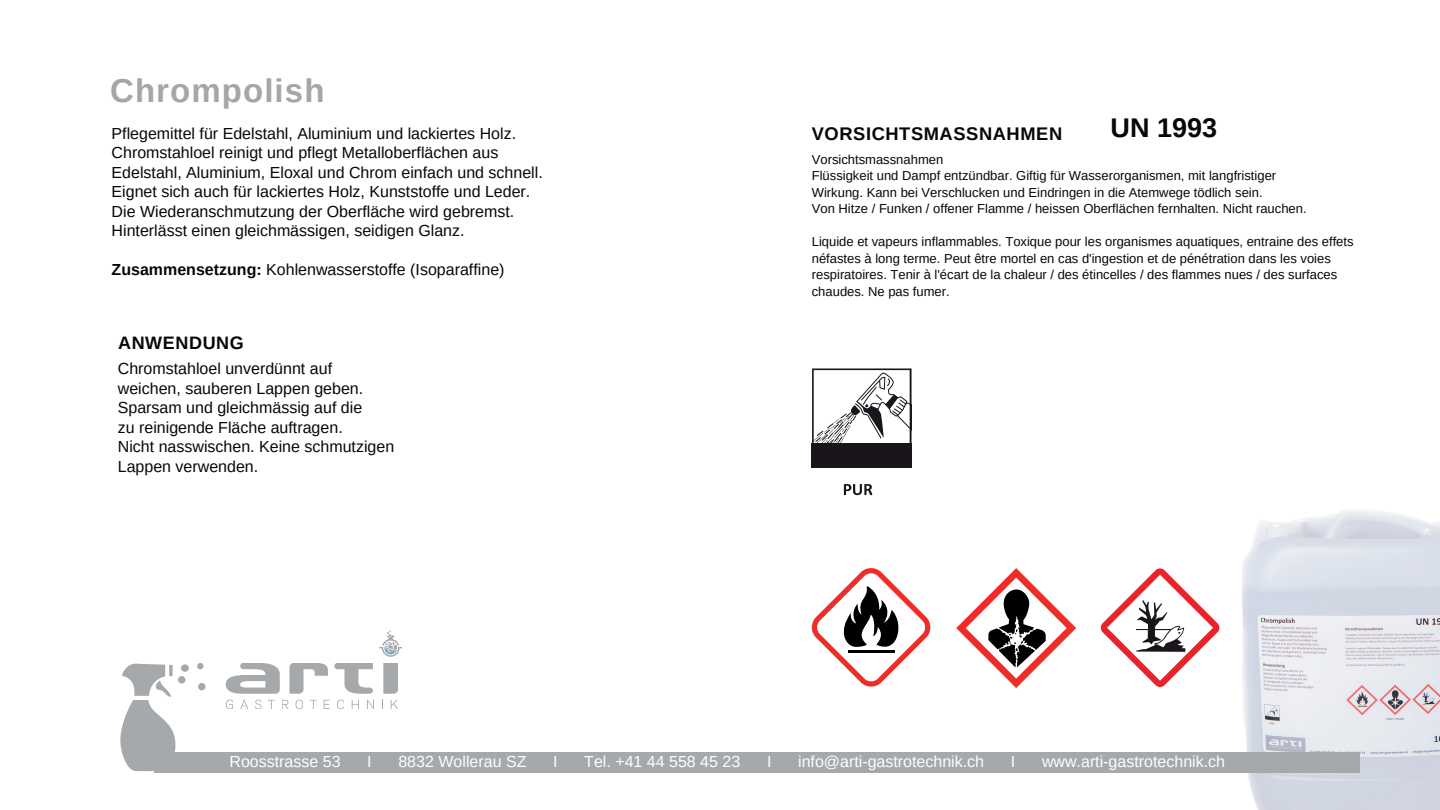
<style>
.page{position:relative;width:1440px;height:810px;background:#fff}
.page>*{position:absolute;margin:0;border:0;box-sizing:border-box;transform-origin:0 0}
.t1{font:700 33px "Arimo";letter-spacing:.035em;color:#a8a6a5}
.t2{font:700 27px "Arimo";color:#080704}
.t3{font:700 18.3px "Arimo";letter-spacing:.03em;color:#080704}
.t4{font:700 18px "Arimo";letter-spacing:.035em;color:#080704}
.t5{font:16px/19.5px "Arimo";color:#080704}
.t6{font:16px "Arimo";color:#fdfdfd}
.t7{font:13px/16.5px "Arimo";color:#080704}
.s1{font-weight:700}
</style>
<div class="page">
<svg style="left:226px;top:700px;width:7px;height:9px"></svg>
<svg style="left:240px;top:700px;width:8px;height:9px"></svg>
<svg style="left:255px;top:700px;width:7px;height:9px"></svg>
<svg style="left:226px;top:663px;width:54px;height:31px"></svg>
<svg style="left:268px;top:700px;width:7px;height:9px"></svg>
<svg style="left:282px;top:700px;width:7px;height:9px"></svg>
<svg style="left:295px;top:700px;width:8px;height:9px"></svg>
<svg style="left:310px;top:700px;width:7px;height:9px"></svg>
<svg style="left:290px;top:663px;width:38px;height:31px"></svg>
<svg style="left:324px;top:700px;width:6px;height:9px"></svg>
<svg style="left:337px;top:700px;width:7px;height:9px"></svg>
<svg style="left:352px;top:700px;width:7px;height:9px"></svg>
<svg style="left:334px;top:663px;width:39px;height:31px"></svg>
<svg style="left:367px;top:700px;width:7px;height:9px"></svg>
<img style="left:1242px;top:510px;width:198px;height:300px">
<div style="left:154px;top:752px;width:1206px;height:21px;background:#a6a9ab"></div>
<svg style="left:383px;top:663px;width:15px;height:31px"></svg>
<svg style="left:391px;top:700px;width:7px;height:9px"></svg>
<svg style="left:379px;top:631px;width:23px;height:26px"></svg>
<svg style="left:120px;top:663px;width:86px;height:108px"></svg>
<svg style="left:844px;top:484px;width:28px;height:11px"></svg>
<svg style="left:812px;top:368px;width:100px;height:100px"></svg>
<svg style="left:812px;top:568px;width:119px;height:119px"></svg>
<svg style="left:956px;top:568px;width:120px;height:120px"></svg>
<svg style="left:1100px;top:568px;width:119px;height:119px"></svg>
<h1 class="t1" style="left:110px;top:68px;width:216px">Chrompolish</h1>
<p class="t5" style="left:112px;top:124px;width:433px">Pflegemittel für Edelstahl, Aluminium und lackiertes Holz.<br>Chromstahloel reinigt und pflegt Metalloberflächen aus Edelstahl, Aluminium, Eloxal und Chrom einfach und schnell.<br>Eignet sich auch für lackiertes Holz, Kunststoffe und Leder.<br>Die Wiederanschmutzung der Oberfläche wird gebremst.<br>Hinterlässt einen gleichmässigen, seidigen Glanz.</p>
<p class="t5" style="left:112px;top:260px;width:394px"><span class="s1">Zusammensetzung:</span> Kohlenwasserstoffe (Isoparaffine)</p>
<p class="t4" style="left:118px;top:330px;width:127px">ANWENDUNG</p>
<p class="t5" style="left:118px;top:359px;width:278px">Chromstahloel unverdünnt auf weichen, sauberen Lappen geben.<br>Sparsam und gleichmässig auf die<br>zu reinigende Fläche auftragen.<br>Nicht nasswischen. Keine schmutzigen<br>Lappen verwenden.</p>
<p class="t3" style="left:812px;top:121px;width:252px">VORSICHTSMASSNAHMEN</p>
<h2 class="t2" style="left:1111px;top:110px;width:108px">UN 1993</h2>
<p class="t7" style="left:812px;top:151px;width:496px">Vorsichtsmassnahmen<br>Flüssigkeit und Dampf entzündbar. Giftig für Wasserorganismen, mit langfristiger Wirkung. Kann bei Verschlucken und Eindringen in die Atemwege tödlich sein.<br>Von Hitze / Funken / offener Flamme / heissen Oberflächen fernhalten. Nicht rauchen.</p>
<p class="t7" style="left:812px;top:234px;width:543px">Liquide et vapeurs inflammables. Toxique pour les organismes aquatiques, entraine des effets néfastes à long terme. Peut être mortel en cas d'ingestion et de pénétration dans les voies respiratoires. Tenir à l'écart de la chaleur / des étincelles / des flammes nues / des surfaces chaudes. Ne pas fumer.</p>
<p class="t6" style="left:229px;top:752px;width:113px">Roosstrasse 53</p>
<p class="t6" style="left:367px;top:752px;width:6px">I</p>
<p class="t6" style="left:398px;top:752px;width:130px">8832 Wollerau SZ</p>
<p class="t6" style="left:553px;top:752px;width:6px">I</p>
<p class="t6" style="left:584px;top:752px;width:158px">Tel. +41 44 558 45 23</p>
<p class="t6" style="left:767px;top:752px;width:6px">I</p>
<p class="t6" style="left:798px;top:752px;width:188px">info@arti-gastrotechnik.ch</p>
<p class="t6" style="left:1011px;top:752px;width:6px">I</p>
<p class="t6" style="left:1042px;top:752px;width:185px">www.arti-gastrotechnik.ch</p>
</div>
